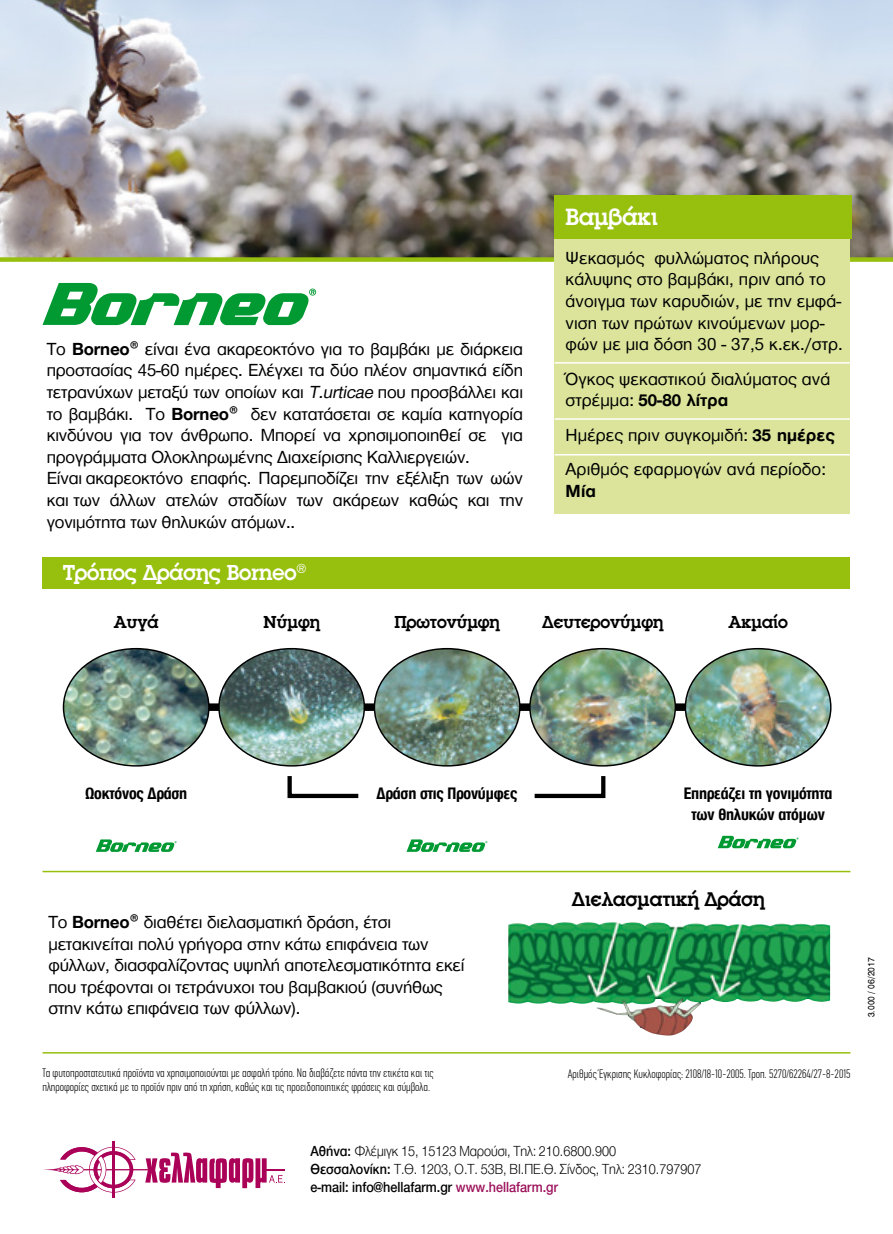
<style>
.page{position:relative;width:893px;height:1234px;background:#fff}
.page>*{position:absolute;margin:0;border:0;box-sizing:border-box;transform-origin:0 0}
.t1{font:700 23.25px "Kp Avanti Serif";color:#fff}
.t2{font:700 21.3px "Kp Avanti Serif";color:#fff}
.t3{font:700 19.5px "Kp Avanti Serif";color:#000}
.t4{font:18px/21.6px "CF Helvetica";letter-spacing:-.01em;color:#000}
.t5{font:700 18px "CF Helvetica";color:#000}
.t6{font:700 17.1px/20.5px "CF Helvetica Cond";letter-spacing:-.01em;color:#000;text-align:center}
.t7{font:700 17.1px "Kp Avanti Serif";color:#000}
.t8{font:300 15px/18px "CF Helvetica";color:#000;scale:.9 1}
.t9{font:300 condensed 12px/14.4px "CF Din";color:#000}
.t10{font:9px "UB Helvetica";color:#000;scale:.95 1}
.s1{font-weight:700}
.s2{font-style:italic}
.s3{font-weight:500}
.s4{font-weight:500;color:#9b0f59}
</style>
<div class="page">
<svg style="left:0;top:0;width:893px;height:262px;background:#b1b3b6"></svg>
<div style="left:43px;top:557px;width:807px;height:32px;background:#97bf0d"></div>
<div style="left:138px;top:703px;width:629px;height:7px;background:#000"></div>
<svg style="left:43px;top:283px;width:273px;height:42px"></svg>
<img style="left:63px;top:649px;width:146px;height:116px">
<img style="left:219px;top:649px;width:145px;height:116px">
<img style="left:374px;top:649px;width:146px;height:116px">
<img style="left:530px;top:649px;width:145px;height:116px">
<img style="left:685px;top:649px;width:146px;height:116px">
<svg style="left:287px;top:776px;width:72px;height:23px"></svg>
<svg style="left:534px;top:776px;width:72px;height:23px"></svg>
<hr style="left:43px;top:1051px;width:807px;height:2px;background:#97bf0d">
<div style="left:554px;top:195px;width:296px;height:318px;background:#dbe49a"></div>
<div style="left:554px;top:195px;width:297px;height:43px;background:#97bf0d"></div>
<img style="left:508px;top:922px;width:322px;height:113px">
<svg style="left:96px;top:839px;width:81px;height:12px"></svg>
<svg style="left:718px;top:835px;width:80px;height:13px"></svg>
<svg style="left:407px;top:839px;width:80px;height:12px"></svg>
<hr style="left:43px;top:870px;width:807px;height:2px;background:#97bf0d">
<hr style="left:554px;top:362px;width:296px;height:1px;background:#fff">
<hr style="left:554px;top:418px;width:296px;height:1px;background:#fff">
<hr style="left:554px;top:454px;width:296px;height:1px;background:#fff">
<hr style="left:112px;top:1140px;width:3px;height:57px;background:#ab0057">
<svg style="left:145px;top:1152px;width:140px;height:35px"></svg>
<svg style="left:43px;top:1146px;width:93px;height:46px"></svg>
<hr style="left:106px;top:1168px;width:42px;height:1px;background:#ab0057">
<p class="t4" style="left:47px;top:338px;width:478px">Το <span class="s1">Borneo®</span> είναι ένα ακαρεοκτόνο για το βαμβάκι με διάρκεια προστασίας 45-60 ηµέρες. Ελέγχει τα δύο πλέον σημαντικά είδη τετρανύχων μεταξύ των οποίων και <span class="s2">T.urticae</span> που προσβάλλει και το βαμβάκι. Το <span class="s1">Borneo®</span> δεν κατατάσεται σε καμία κατηγορία κινδύνου για τον άνθρωπο. Μπορεί να χρησιμοποιηθεί σε για προγράμματα Ολοκληρωμένης Διαχείρισης Καλλιεργειών.<br>Είναι ακαρεοκτόνο επαφής. Παρεµποδίζει την εξέλιξη των ωών και των άλλων ατελών σταδίων των ακάρεων καθώς και την γονιµότητα των θηλυκών ατόµων..</p>
<p class="t2" style="left:63px;top:558px;width:245px">Τρόπος Δράσης Borneo<sup>®</sup></p>
<p class="t1" style="left:566px;top:201px;width:94px">Βαμβάκι</p>
<p class="t4" style="left:566px;top:247px;width:279px">Ψεκασμός φυλλώματος πλήρους κάλυψης στο βαμβάκι, πριν από το άνοιγμα των καρυδιών, με την εμφά&shy;νιση των πρώτων κινούμενων μορ&shy;φών με μια δόση 30 - 37,5 κ.εκ./στρ.</p>
<p class="t4" style="left:566px;top:368px;width:266px">Όγκος ψεκαστικού διαλύματος ανά στρέμμα: <span class="s1">50-80 λίτρα</span></p>
<p class="t4" style="left:566px;top:417px;width:271px;line-height:34.3px">Ημέρες πριν συγκομιδή: <span class="s1">35 ημέρες<br></span>Αριθμός εφαρμογών ανά περίοδο:</p>
<p class="t5" style="left:566px;top:481px;width:32px">Μία</p>
<p class="t7" style="left:114px;top:610px;width:46px">Αυγά</p>
<p class="t7" style="left:263px;top:610px;width:58px">Νύμφη</p>
<p class="t7" style="left:395px;top:610px;width:107px">Πρωτονύμφη</p>
<p class="t7" style="left:542px;top:610px;width:123px">Δευτερονύμφη</p>
<p class="t7" style="left:728px;top:610px;width:61px">Ακμαίο</p>
<p class="t6" style="left:85px;top:783px;width:104px">Ωοκτόνος Δράση</p>
<p class="t6" style="left:377px;top:783px;width:142px">Δράση στις Προνύμφες</p>
<p class="t6" style="left:684px;top:783px;width:150px">Eπηρεάζει τη γονιμότητα των θηλυκών ατόμων</p>
<p class="t4" style="left:48px;top:910px;width:418px">Το <span class="s1">Borneo®</span> διαθέτει διελασματική δράση, έτσι μετακινείται πολύ γρήγορα στην κάτω επιφάνεια των φύλλων, διασφαλίζοντας υψηλή αποτελεσματικότητα εκεί που τρέφονται οι τετράνυχοι του βαμβακιού (συνήθως στην κάτω επιφάνεια των φύλλων).</p>
<p class="t3" style="left:572px;top:885px;width:194px">Διελασματική Δράση</p>
<p class="t10" style="left:866px;top:1017px;width:65px;rotate:-90deg">3.000 / 06/2017</p>
<p class="t9" style="left:43px;top:1065px;width:393px">Τα φυτοπροστατευτικά προϊόντα να χρησιμοποιούνται με ασφαλή τρόπο. Να διαβάζετε πάντα την ετικέτα και τις πληροφορίες σχετικά με το προϊόν πριν από τη χρήση, καθώς και τις προειδοποιητικές φράσεις και σύμβολα.</p>
<p class="t9" style="left:568px;top:1066px;width:284px">Aριθμός Έγκρισης Κυκλοφορίας: 2108/18-10-2005. Τροπ. 5270/62264/27-8-2015</p>
<p class="t8" style="left:310px;top:1141px;width:436px"><span class="s3">Αθήνα:</span> Φλέμιγκ 15, 15123 Μαρούσι, Τηλ: 210.6800.900<br><span class="s3">Θεσσαλονίκη:</span> Τ.Θ. 1203, Ο.Τ. 53Β, ΒΙ.ΠΕ.Θ. Σίνδος, Tηλ: 2310.797907 <span class="s3">e-mail: info@hellafarm.gr</span> <span class="s4">www.hellafarm.gr</span></p>
</div>
